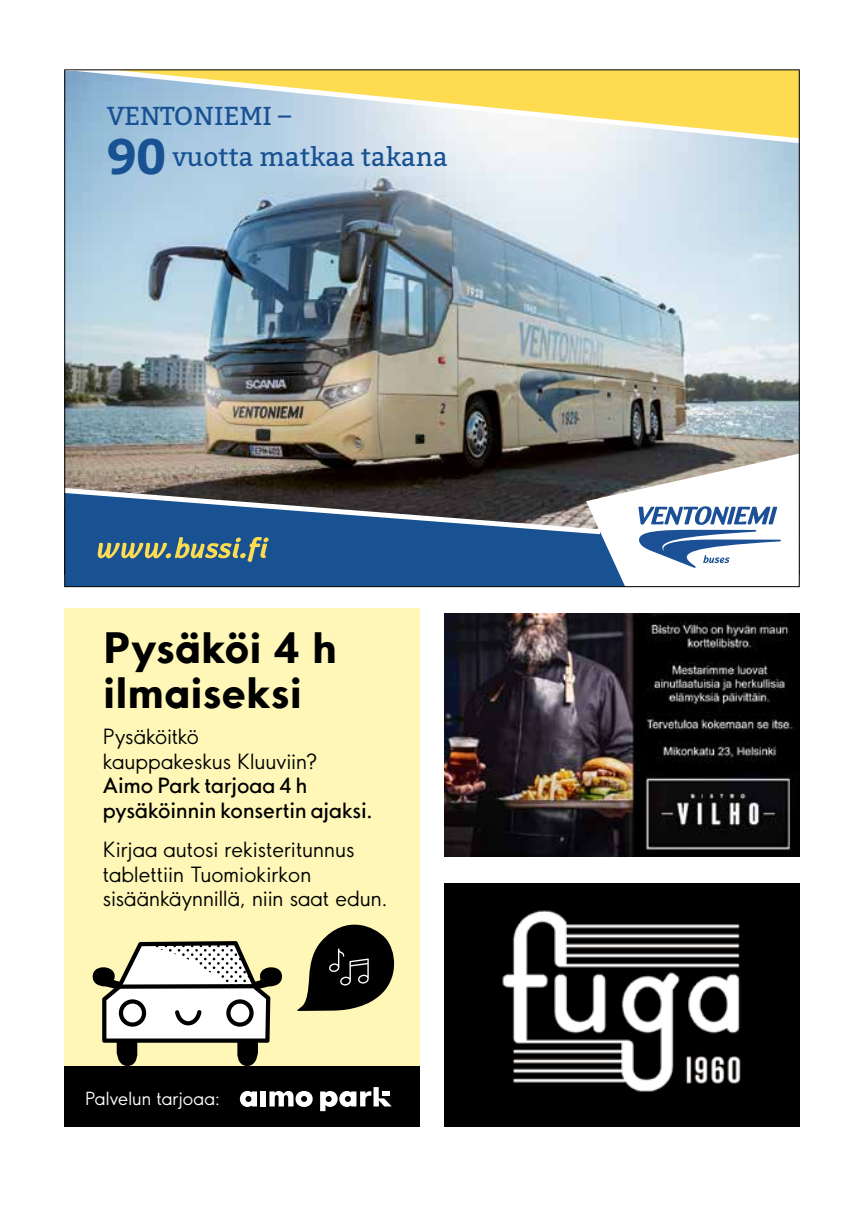
<style>
.page{position:relative;width:864px;height:1226px;background:#fff}
.page>*{position:absolute;margin:0;border:0;box-sizing:border-box;transform-origin:0 0}
.t1{font:700 40.77px/45px "Aimo Sans";letter-spacing:-.005em;color:#000}
.t2{font:26.07px/40.8px "Bitter";color:#185293}
.t3{font:20.47px/24.5px "Aimo Sans";color:#000}
.t4{font:500 20.47px/24.3px "Aimo Sans";letter-spacing:-.005em;color:#000}
.t5{font:17.68px "Aimo Sans";letter-spacing:.01em;color:#fff}
.s1{font-weight:700;font-size:49.52px}
</style>
<div class="page">
<img style="left:444px;top:613px;width:355px;height:243px">
<img style="left:66px;top:146px;width:731px;height:307px">
<svg style="left:66px;top:71px;width:731px;height:75px;background:#dbd9a9"></svg>
<svg style="left:66px;top:453px;width:731px;height:132px"></svg>
<div style="left:444px;top:883px;width:355px;height:243px;background:#000"></div>
<img style="left:502px;top:910px;width:239px;height:181px">
<div style="left:64px;top:608px;width:355px;height:518px;background:#fef7b7"></div>
<svg style="left:64px;top:924px;width:355px;height:202px"></svg>
<p class="t2" style="left:107px;top:96px;width:342px">VENTONIEMI –<br><span class="s1">90</span> vuotta matkaa takana</p>
<h1 class="t1" style="left:103px;top:625px;width:236px">Pysäköi 4 h ilmaiseksi</h1>
<p class="t3" style="left:103px;top:724px;width:216px">Pysäköitkö kauppakeskus Kluuviin?</p>
<p class="t4" style="left:103px;top:773px;width:271px">Aimo Park tarjoaa 4 h pysäköinnin konsertin ajaksi.</p>
<p class="t3" style="left:103px;top:837px;width:286px">Kirjaa autosi rekisteritunnus tablettiin Tuomiokirkon sisäänkäynnillä, niin saat edun.</p>
<p class="t5" style="left:85px;top:1087px;width:136px">Palvelun tarjoaa:</p>
</div>
